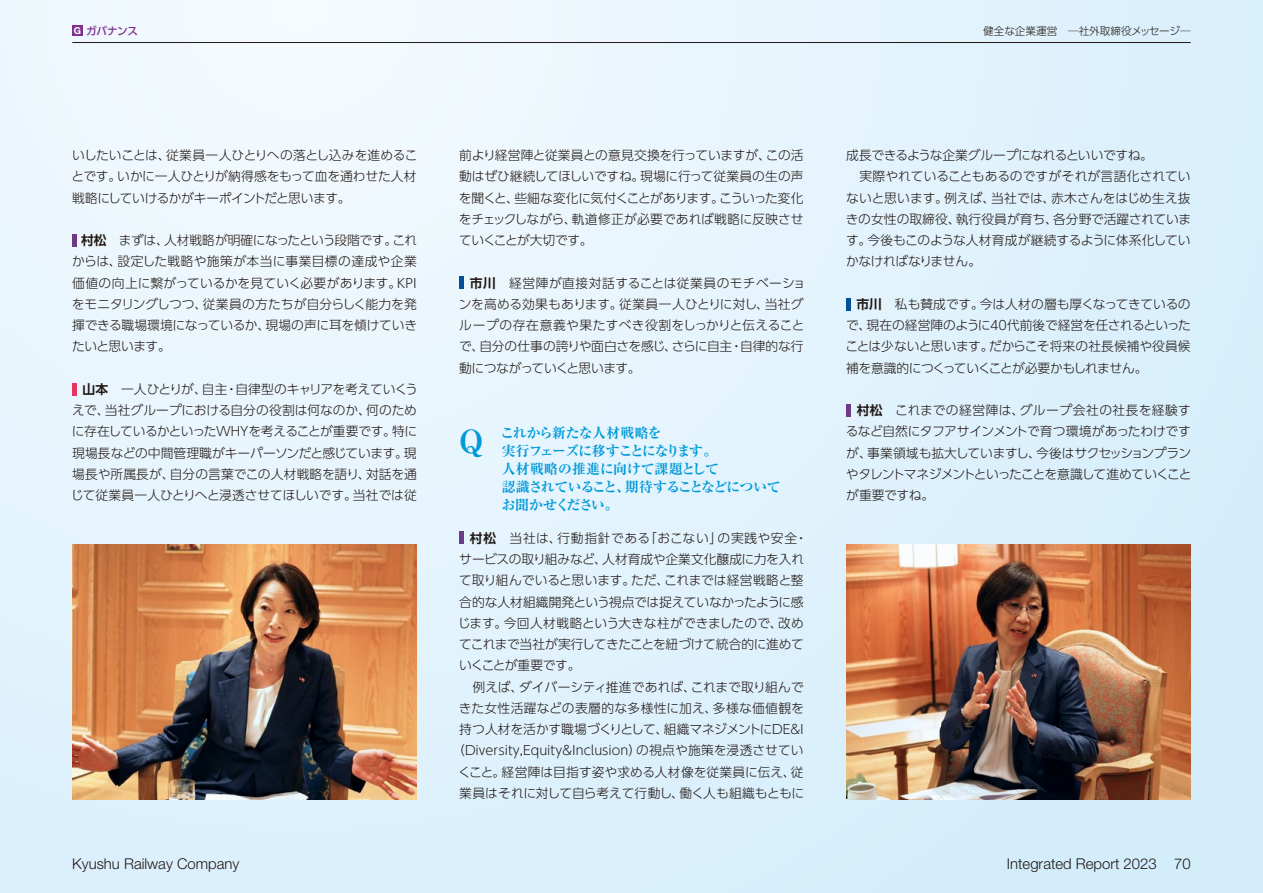
<style>
.page{position:relative;width:1263px;height:893px;background:#fff}
.page>*{position:absolute;margin:0;border:0;box-sizing:border-box;transform-origin:0 0}
.t1{font:700 expanded 31.95px "Ryumin Pro";color:#0099d9}
.t2{font:300 14.85px "Helvetica Neue LT Std";color:#221815}
.t3{font:700 expanded 13.8px/18px "Ryumin Pro";letter-spacing:-.035em;color:#0099d9}
.t4{font:300 12.75px/21.3px "UD Shin Go Pro";letter-spacing:-.01em;color:#221815;text-align:justify}
.t5{font:300 12.75px "UD Shin Go Pro";letter-spacing:-.03em;color:#221815}
.t6{font:300 12.75px "UD Shin Go Pro";letter-spacing:.045em;color:#221815}
.t7{font:300 12.75px "UD Shin Go Pro";letter-spacing:.025em;color:#221815}
.t8{font:300 12.75px "UD Shin Go Pro";letter-spacing:-.05em;color:#221815}
.t9{font:300 10.65px "UD Shin Go Pro";color:#221815}
.t10{font:500 10.65px "UD Shin Go Pro";letter-spacing:-.035em;color:#7e318e}
.s1{font-family:"Helvetica Neue LT Std";font-weight:700;font-size:9.6px;color:#fff}
.s2{font-family:"UD Shin Go Pro De";font-weight:700}
</style>
<div class="page">
<div style="left:0;top:0;width:1263px;height:893px;background:linear-gradient(to right,#edf7fd,#d9effc)"></div>
<hr style="left:72px;top:42px;width:1119px;height:1px;background:#221815">
<div style="left:72px;top:234px;width:5px;height:13px;background:#6d3b85"></div>
<div style="left:72px;top:383px;width:5px;height:12px;background:#e73562"></div>
<hr style="left:459px;top:276px;width:4px;height:13px;background:#004f97">
<hr style="left:459px;top:531px;width:4px;height:13px;background:#6d3b85">
<hr style="left:846px;top:298px;width:4px;height:12px;background:#004f97">
<hr style="left:846px;top:404px;width:4px;height:13px;background:#6d3b85">
<img style="left:846px;top:544px;width:345px;height:255px">
<img style="left:72px;top:544px;width:345px;height:255px">
<div style="left:72px;top:26px;width:11px;height:10px;background:#7e318e"></div>
<p class="t10" style="left:74px;top:22px;width:66px"><span class="s1">G</span> ガバナンス</p>
<p class="t9" style="left:983px;top:22px;width:209px">健全な企業運営　─社外取締役メッセージ─</p>
<p class="t4" style="left:72px;top:144px;width:347px">いしたいことは、従業員一人ひとりへの落とし込みを進めることです。いかに一人ひとりが納得感をもって血を通わせた人材戦略にしていけるかがキーポイントだと思います。</p>
<p class="t4" style="left:72px;top:229px;width:347px;text-indent:9px"><span class="s2">村松</span>　まずは、人材戦略が明確になったという段階です。これからは、設定した戦略や施策が本当に事業目標の達成や企業価値の向上に繋がっているかを見ていく必要があります。KPIをモニタリングしつつ、従業員の方たちが自分らしく能力を発揮できる職場環境になっているか、現場の声に耳を傾けていきたいと思います。</p>
<p class="t4" style="left:71px;top:378px;width:349px;text-indent:12px"><span class="s2">山本</span>　一人ひとりが、自主・自律型のキャリアを考えていくうえで、当社グループにおける自分の役割は何なのか、何のために存在しているかといったWHYを考えることが重要です。特に現場長などの中間管理職がキーパーソンだと感じています。現場長や所属長が、自分の言葉でこの人材戦略を語り、対話を通じて従業員一人ひとりへと浸透させてほしいです。当社では従</p>
<p class="t4" style="left:459px;top:144px;width:346px">前より経営陣と従業員との意見交換を行っていますが、この活動はぜひ継続してほしいですね。現場に行って従業員の生の声を聞くと、些細な変化に気付くことがあります。こういった変化をチェックしながら、軌道修正が必要であれば戦略に反映させていくことが大切です。</p>
<p class="t4" style="left:459px;top:272px;width:348px;text-align:left;text-indent:11px"><span class="s2">市川</span>　経営陣が直接対話することは従業員のモチベーションを高める効果もあります。従業員一人ひとりに対し、当社グループの存在意義や果たすべき役割をしっかりと伝えることで、自分の仕事の誇りや面白さを感じ、さらに自主・自律的な行動につながっていくと思います。</p>
<h1 class="t1" style="left:459px;top:416px;width:26px">Q</h1>
<p class="t3" style="left:500px;top:422px;width:282px">これから新たな人材戦略を<br>実行フェーズに移すことになります。<br>人材戦略の推進に向けて課題として<br>認識されていること、期待することなどについてお聞かせください。</p>
<p class="t6" style="left:470px;top:528px;width:339px"><span class="s2">村松</span>　当社は、行動指針である「おこない」の実践や安全・</p>
<p class="t4" style="left:459px;top:548px;width:346px">サービスの取り組みなど、人材育成や企業文化醸成に力を入れ</p>
<p class="t4" style="left:459px;top:569px;width:346px">て取り組んでいると思います。ただ、これまでは経営戦略と整</p>
<p class="t4" style="left:459px;top:591px;width:346px">合的な人材組織開発という視点では捉えていなかったように感</p>
<p class="t4" style="left:458px;top:612px;width:348px">じます。今回人材戦略という大きな柱ができましたので、改め</p>
<p class="t5" style="left:459px;top:634px;width:346px">てこれまで当社が実行してきたことを紐づけて統合的に進めて</p>
<p class="t8" style="left:459px;top:655px;width:123px">いくことが重要です。</p>
<p class="t4" style="left:459px;top:676px;width:346px">　例えば、ダイバーシティ推進であれば、これまで取り組んで</p>
<p class="t7" style="left:459px;top:698px;width:347px">きた女性活躍などの表層的な多様性に加え、多様な価値観を</p>
<p class="t4" style="left:459px;top:718px;width:346px">持つ人材を活かす職場づくりとして、組織マネジメントにDE&amp;I</p>
<p class="t4" style="left:452px;top:739px;width:353px">（Diversity,Equity＆Inclusion）の視点や施策を浸透させてい</p>
<p class="t4" style="left:458px;top:761px;width:347px">くこと。経営陣は目指す姿や求める人材像を従業員に伝え、従</p>
<p class="t4" style="left:459px;top:782px;width:346px">業員はそれに対して自ら考えて行動し、働く人も組織もともに</p>
<p class="t4" style="left:846px;top:144px;width:347px;text-align:left">成長できるような企業グループになれるといいですね。<br>　実際やれていることもあるのですがそれが言語化されていないと思います。例えば、当社では、赤木さんをはじめ生え抜きの女性の取締役、執行役員が育ち、各分野で活躍されています。今後もこのような人材育成が継続するように体系化していかなければなりません。</p>
<p class="t4" style="left:845px;top:293px;width:347px;text-indent:11px"><span class="s2">市川</span>　私も賛成です。今は人材の層も厚くなってきているので、現在の経営陣のように40代前後で経営を任されるといったことは少ないと思います。だからこそ将来の社長候補や役員候補を意識的につくっていくことが必要かもしれません。</p>
<p class="t4" style="left:846px;top:399px;width:347px;text-indent:11px"><span class="s2">村松</span>　これまでの経営陣は、グループ会社の社長を経験するなど自然にタフアサインメントで育つ環境があったわけですが、事業領域も拡大していますし、今後はサクセッションプランやタレントマネジメントといったことを意識して進めていくことが重要ですね。</p>
<p class="t2" style="left:72px;top:855px;width:169px">Kyushu Railway Company</p>
<p class="t2" style="left:1007px;top:855px;width:185px">Integrated Report 2023 70</p>
</div>
